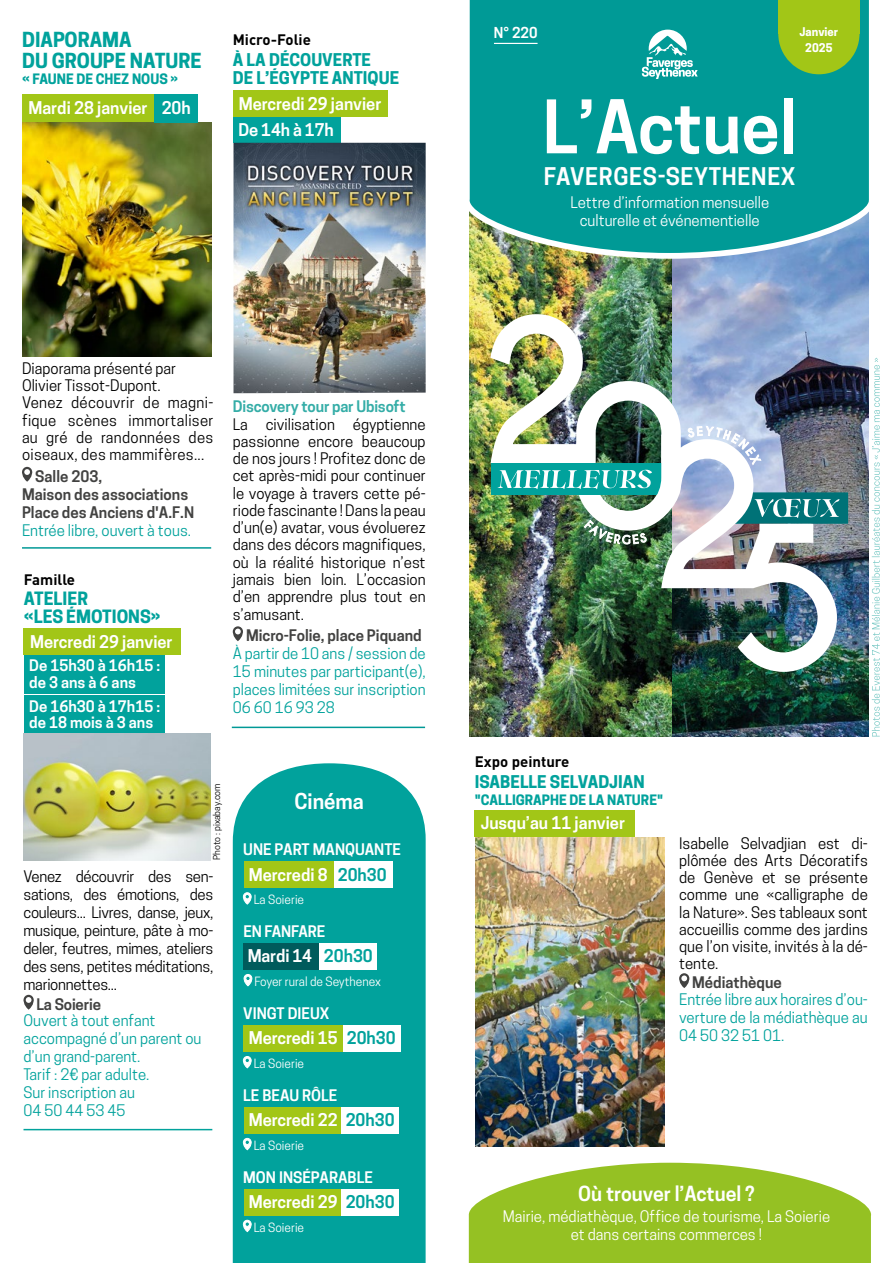
<style>
.page{position:relative;width:893px;height:1263px;background:#fff}
.page>*{position:absolute;margin:0;border:0;box-sizing:border-box;transform-origin:0 0}
.t1{font:600 69.15px "Cooper Hewitt";color:#fff}
.t2{font:600 22.8px "Cooper Hewitt";letter-spacing:.03em;color:#fff}
.t3{font:600 20.55px "Cooper Hewitt";color:#fff}
.t4{font:700 19.5px/21px "Cooper Hewitt";color:#01a29c}
.t5{font:600 19.5px "Cooper Hewitt";color:#fff}
.t6{font:700 17.25px/18px "Cooper Hewitt";color:#01a29c}
.t7{font:600 16.5px "Cooper Hewitt";color:#fff}
.t8{font:700 16.5px/18px "Cooper Hewitt";color:#01a29c}
.t9{font:15px/17.2px "Cooper Hewitt";color:#000;text-align:justify}
.t10{font:15px/18px "Cooper Hewitt";color:#01a29c;text-align:justify}
.t11{font:15px/17.2px "Cooper Hewitt";letter-spacing:.02em;color:#000}
.t12{font:15px/18px "Cooper Hewitt";color:#fff;text-align:center}
.t13{font:600 15px/16.5px "Cooper Hewitt";color:#fff}
.t14{font:600 15px/18px "Cooper Hewitt";color:#424241}
.t15{font:700 15px "DIN";color:#000}
.t16{font:600 15px "Cooper Hewitt";letter-spacing:-.01em;color:#34ada7}
.t17{font:600 14.25px "Cooper Hewitt";color:#fff}
.t18{font:700 13.5px "Cooper Hewitt";color:#01a29c}
.t19{font:12px "Cooper Hewitt";color:#fff}
.t20{font:700 11.25px/15.9px "Cooper Hewitt";color:#fff;text-align:center}
.t21{font:9px "Cooper Hewitt";color:#000}
.s1{color:#01a29c}
</style>
<div class="page">
<img style="left:671px;top:262px;width:198px;height:474px">
<img style="left:470px;top:262px;width:201px;height:474px">
<svg style="left:469px;top:1163px;width:402px;height:100px;background:#a2c83f"></svg>
<svg style="left:469px;top:0;width:400px;height:262px;background:#0f9d98"></svg>
<svg style="left:778px;top:34px;width:81px;height:40px;background:#7fbc31"></svg>
<div style="left:778px;top:0;width:81px;height:34px;background:#a2c617"></div>
<div style="left:233px;top:763px;width:193px;height:500px;background:#01a29c"></div>
<svg style="left:872px;top:358px;width:8px;height:378px"></svg>
<img style="left:490px;top:314px;width:347px;height:358px">
<svg style="left:727px;top:492px;width:121px;height:32px"></svg>
<div style="left:491px;top:463px;width:171px;height:32px;background:#01a29c"></div>
<img style="left:498px;top:433px;width:177px;height:111px">
<svg style="left:688px;top:426px;width:73px;height:39px"></svg>
<hr style="left:494px;top:43px;width:44px;height:1px;background:#fff">
<div style="left:243px;top:943px;width:117px;height:26px;background:#005b5c"></div>
<div style="left:320px;top:943px;width:57px;height:26px;background:#fff"></div>
<svg style="left:244px;top:974px;width:8px;height:12px"></svg>
<div style="left:244px;top:861px;width:90px;height:26px;background:#a2c617"></div>
<div style="left:334px;top:861px;width:59px;height:26px;background:#fff"></div>
<svg style="left:243px;top:892px;width:9px;height:12px"></svg>
<div style="left:244px;top:1107px;width:98px;height:26px;background:#a2c617"></div>
<div style="left:342px;top:1107px;width:57px;height:26px;background:#fff"></div>
<svg style="left:243px;top:1138px;width:9px;height:12px"></svg>
<div style="left:244px;top:1189px;width:98px;height:26px;background:#a2c617"></div>
<div style="left:342px;top:1189px;width:57px;height:26px;background:#fff"></div>
<svg style="left:243px;top:1220px;width:9px;height:12px"></svg>
<div style="left:244px;top:1025px;width:99px;height:26px;background:#a2c617"></div>
<div style="left:343px;top:1025px;width:57px;height:26px;background:#fff"></div>
<svg style="left:243px;top:1056px;width:9px;height:12px"></svg>
<svg style="left:232px;top:626px;width:11px;height:15px"></svg>
<hr style="left:232px;top:727px;width:193px;height:1px;background:#009996">
<div style="left:233px;top:117px;width:108px;height:26px;background:#01a29c"></div>
<div style="left:233px;top:91px;width:155px;height:26px;background:#a2c617"></div>
<div style="left:22px;top:94px;width:132px;height:28px;background:#a2c617"></div>
<hr style="left:22px;top:547px;width:189px;height:2px;background:#009996">
<svg style="left:22px;top:467px;width:11px;height:15px"></svg>
<img style="left:22px;top:122px;width:189px;height:235px">
<img style="left:233px;top:143px;width:193px;height:250px">
<div style="left:24px;top:655px;width:140px;height:39px;background:#01a29c"></div>
<div style="left:24px;top:696px;width:140px;height:38px;background:#01a29c"></div>
<div style="left:24px;top:628px;width:157px;height:27px;background:#a2c617"></div>
<hr style="left:24px;top:1129px;width:188px;height:1px;background:#01a29c">
<svg style="left:23px;top:995px;width:11px;height:15px"></svg>
<div style="left:154px;top:94px;width:44px;height:28px;background:#01a29c"></div>
<img style="left:24px;top:734px;width:186px;height:126px">
<div style="left:475px;top:810px;width:160px;height:27px;background:#a2c617"></div>
<svg style="left:679px;top:973px;width:11px;height:15px"></svg>
<img style="left:475px;top:837px;width:189px;height:309px">
<svg style="left:642px;top:30px;width:56px;height:49px"></svg>
<h3 class="t4" style="left:22px;top:29px;width:181px">DIAPORAMA<br>DU GROUPE NATURE</h3>
<p class="t18" style="left:22px;top:71px;width:158px">« FAUNE DE CHEZ NOUS »</p>
<p class="t7" style="left:28px;top:98px;width:121px">Mardi 28 janvier</p>
<p class="t7" style="left:162px;top:98px;width:31px">20h</p>
<p class="t15" style="left:233px;top:29px;width:80px">Micro-Folie</p>
<p class="t8" style="left:233px;top:51px;width:168px">À LA DÉCOUVERTE<br>DE L’ÉGYPTE ANTIQUE</p>
<p class="t7" style="left:238px;top:120px;width:97px">De 14h à 17h</p>
<p class="t7" style="left:239px;top:94px;width:144px">Mercredi 29 janvier</p>
<p class="t17" style="left:494px;top:24px;width:45px">N° 220</p>
<p class="t20" style="left:800px;top:24px;width:40px">Janvier<br>2025</p>
<h1 class="t1" style="left:543px;top:86px;width:256px">L’Actuel</h1>
<h2 class="t2" style="left:544px;top:163px;width:253px">FAVERGES-SEYTHENEX</h2>
<p class="t12" style="left:570px;top:193px;width:200px">Lettre d’information mensuelle culturelle et événementielle</p>
<p class="t11" style="left:22px;top:360px;width:193px">Diaporama présenté par<br>Olivier Tissot-Dupont.<br>Venez découvrir de magni&shy;fique scènes immortaliser au gré de randonnées des oiseaux, des mammifères...</p>
<p class="t14" style="left:22px;top:467px;width:174px;text-indent:13px">Salle 203,<br>Maison des associations<br>Place des Anciens d'A.F.N</p>
<p class="t10" style="left:22px;top:521px;width:171px">Entrée libre, ouvert à tous.</p>
<p class="t15" style="left:24px;top:570px;width:53px">Famille</p>
<p class="t6" style="left:24px;top:589px;width:138px">ATELIER<br>«LES ÉMOTIONS»</p>
<p class="t7" style="left:30px;top:632px;width:144px">Mercredi 29 janvier</p>
<p class="t13" style="left:29px;top:657px;width:132px">De 15h30 à 16h15 : de 3 ans à 6 ans</p>
<p class="t13" style="left:29px;top:698px;width:132px">De 16h30 à 17h15 : de 18 mois à 3 ans</p>
<p class="t16" style="left:233px;top:398px;width:175px">Discovery tour par Ubisoft</p>
<p class="t9" style="left:233px;top:415px;width:195px">La civilisation égyptienne passionne encore beaucoup de nos jours ! Profitez donc de cet après-midi pour continuer le voyage à travers cette pé&shy;riode fascinante ! Dans la peau d’un(e) avatar, vous évoluerez dans des décors magnifiques, où la réalité historique n’est jamais bien loin. L’occasion d’en apprendre plus tout en s’amusant.</p>
<p class="t14" style="left:246px;top:627px;width:177px">Micro-Folie, place Piquand</p>
<p class="t10" style="left:233px;top:645px;width:194px">À partir de 10 ans / session de 15 minutes par participant(e), places limitées sur inscription 06 60 16 93 28</p>
<p class="t21" style="left:211px;top:860px;width:78px;rotate:-90deg">Photo : pixabay.com</p>
<p class="t9" style="left:24px;top:867px;width:191px;line-height:18px">Venez découvrir des sen&shy;sations, des émotions, des couleurs... Livres, danse, jeux, musique, peinture, pâte à mo&shy;deler, feutres, mimes, ateliers des sens, petites méditations, marionnettes...</p>
<p class="t14" style="left:36px;top:995px;width:66px">La Soierie</p>
<p class="t10" style="left:24px;top:1011px;width:179px;text-align:left">Ouvert à tout enfant accompagné d’un parent ou d’un grand-parent.<br>Tarif : 2€ par adulte.<br>Sur inscription au<br>04 50 44 53 45</p>
<h3 class="t3" style="left:294px;top:789px;width:71px">Cinéma</h3>
<p class="t13" style="left:243px;top:841px;width:159px">UNE PART MANQUANTE</p>
<p class="t7" style="left:249px;top:865px;width:139px">Mercredi 8 <span class="s1">20h30</span></p>
<p class="t19" style="left:254px;top:893px;width:52px">La Soierie</p>
<p class="t13" style="left:243px;top:923px;width:84px">EN FANFARE</p>
<p class="t7" style="left:248px;top:946px;width:127px">Mardi 14 <span class="s1">20h30</span></p>
<p class="t19" style="left:254px;top:974px;width:128px">Foyer rural de Seythenex</p>
<p class="t13" style="left:243px;top:1005px;width:88px">VINGT DIEUX</p>
<p class="t7" style="left:249px;top:1028px;width:149px">Mercredi 15 <span class="s1">20h30</span></p>
<p class="t19" style="left:254px;top:1056px;width:52px">La Soierie</p>
<p class="t13" style="left:243px;top:1087px;width:96px">LE BEAU RÔLE</p>
<p class="t7" style="left:249px;top:1110px;width:147px">Mercredi 22 <span class="s1">20h30</span></p>
<p class="t19" style="left:254px;top:1138px;width:52px">La Soierie</p>
<p class="t13" style="left:243px;top:1169px;width:131px">MON INSÉPARABLE</p>
<p class="t7" style="left:249px;top:1192px;width:147px">Mercredi 29 <span class="s1">20h30</span></p>
<p class="t19" style="left:254px;top:1220px;width:52px">La Soierie</p>
<p class="t15" style="left:475px;top:752px;width:96px">Expo peinture</p>
<p class="t8" style="left:475px;top:773px;width:171px">ISABELLE SELVADJIAN</p>
<p class="t18" style="left:475px;top:792px;width:190px">"CALLIGRAPHE DE LA NATURE"</p>
<p class="t7" style="left:481px;top:813px;width:146px">Jusqu’au 11 janvier</p>
<p class="t9" style="left:679px;top:834px;width:190px">Isabelle Selvadjian est di&shy;plômée des Arts Décoratifs de Genève et se présente comme une «calligraphe de la Nature». Ses tableaux sont accueillis comme des jardins que l’on visite, invités à la dé&shy;tente.</p>
<p class="t14" style="left:692px;top:973px;width:91px">Médiathèque</p>
<p class="t10" style="left:679px;top:990px;width:190px">Entrée libre aux horaires d’ou&shy;verture de la médiathèque au 04 50 32 51 01.</p>
<h3 class="t5" style="left:578px;top:1182px;width:178px">Où trouver l’Actuel ?</h3>
<p class="t12" style="left:503px;top:1207px;width:329px">Mairie, médiathèque, Office de tourisme, La Soierie et dans certains commerces !</p>
</div>
